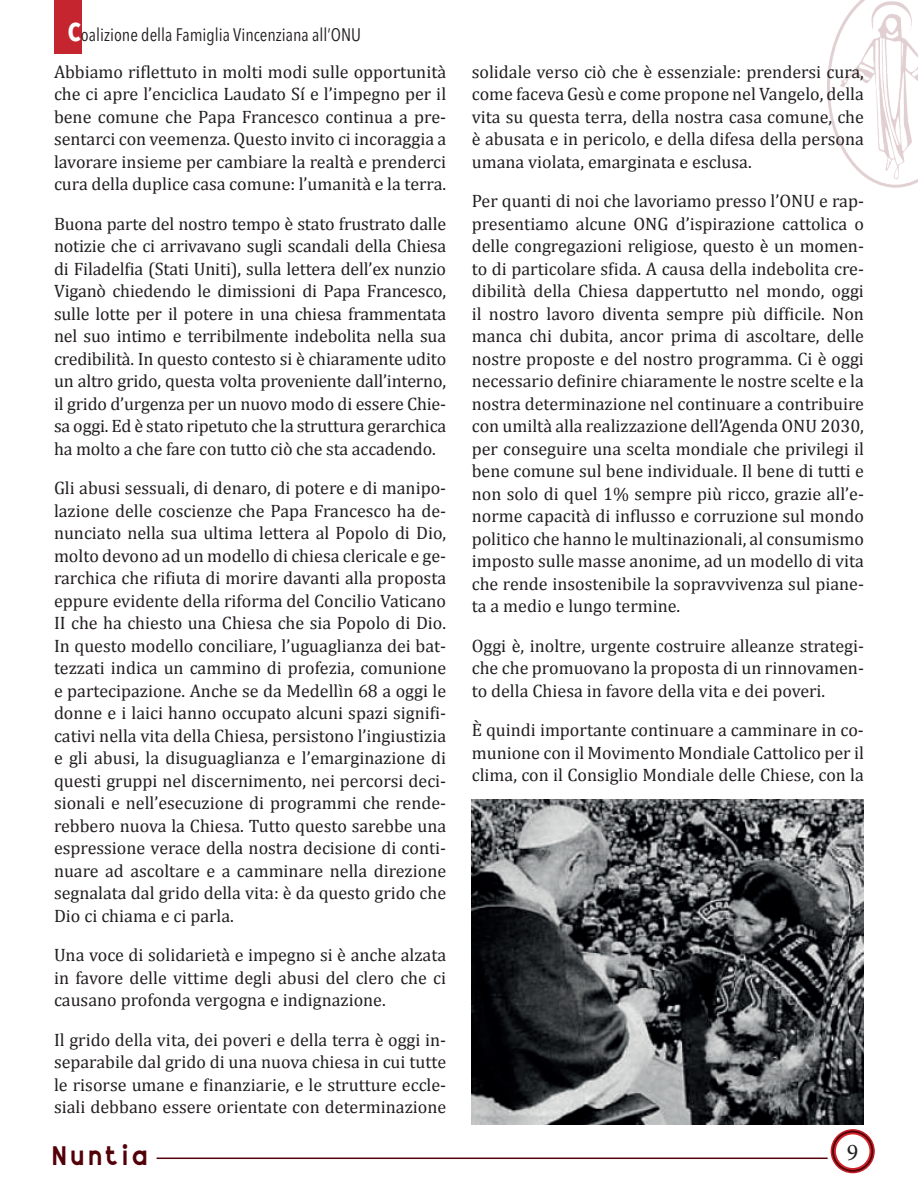
<style>
.page{position:relative;width:918px;height:1188px;background:#fff}
.page>*{position:absolute;margin:0;border:0;box-sizing:border-box;transform-origin:0 0}
.t1{font:26.7px "Stout Deco";letter-spacing:.185em;color:#530109;scale:.91 1}
.t2{font:24px "Minion Pro";color:#231f20}
.t3{font:18px/22.5px "Cambria";color:#231f20;text-align:justify}
.t4{font:condensed 18px "Avenir Next LT Pro";color:#231f20}
.s1{font-weight:700;font-size:25.5px;color:#fff}
</style>
<div class="page">
<hr style="left:157px;top:1158px;width:671px;height:1px;background:#530109">
<svg style="left:829px;top:1128px;width:47px;height:47px"></svg>
<svg style="left:831px;top:1130px;width:43px;height:43px"></svg>
<div style="left:831px;top:1129px;width:44px;height:44px;border:2px solid #c4202a;border-radius:50%"></div>
<svg style="left:834px;top:1133px;width:37px;height:37px"></svg>
<div style="left:836px;top:1134px;width:34px;height:34px;background:#fff;border-radius:50%"></div>
<div style="left:54px;top:0;width:27px;height:54px;background:#c4202a"></div>
<img style="left:828px;top:0;width:90px;height:188px">
<img style="left:472px;top:799px;width:392px;height:325px">
<p class="t4" style="left:68px;top:23px;width:295px"><span class="s1">C</span>oalizione della Famiglia Vincenziana all’ONU</p>
<p class="t3" style="left:54px;top:60px;width:394px">Abbiamo riflettuto in molti modi sulle opportunità che ci apre l’enciclica Laudato Sí e l’impegno per il bene comune che Papa Francesco continua a pre&shy;sentarci con veemenza. Questo invito ci incoraggia a lavorare insieme per cambiare la realtà e prenderci cura della duplice casa comune: l’umanità e la terra.</p>
<p class="t3" style="left:54px;top:212px;width:394px">Buona parte del nostro tempo è stato frustrato dalle notizie che ci arrivavano sugli scandali della Chiesa di Filadelfia (Stati Uniti), sulla lettera dell’ex nunzio Viganò chiedendo le dimissioni di Papa Francesco, sulle lotte per il potere in una chiesa frammentata nel suo intimo e terribilmente indebolita nella sua credibilità. In questo contesto si è chiaramente udito un altro grido, questa volta proveniente dall’interno, il grido d’urgenza per un nuovo modo di essere Chie&shy;sa oggi. Ed è stato ripetuto che la struttura gerarchica ha molto a che fare con tutto ciò che sta accadendo.</p>
<p class="t3" style="left:54px;top:477px;width:394px">Gli abusi sessuali, di denaro, di potere e di manipo&shy;lazione delle coscienze che Papa Francesco ha de&shy;nunciato nella sua ultima lettera al Popolo di Dio, molto devono ad un modello di chiesa clericale e ge&shy;rarchica che rifiuta di morire davanti alla proposta eppure evidente della riforma del Concilio Vaticano II che ha chiesto una Chiesa che sia Popolo di Dio.<br>In questo modello conciliare, l’uguaglianza dei bat&shy;tezzati indica un cammino di profezia, comunione e partecipazione. Anche se da Medellìn 68 a oggi le donne e i laici hanno occupato alcuni spazi signifi&shy;cativi nella vita della Chiesa, persistono l’ingiustizia e gli abusi, la disuguaglianza e l’emarginazione di questi gruppi nel discernimento, nei percorsi deci&shy;sionali e nell’esecuzione di programmi che rende&shy;rebbero nuova la Chiesa. Tutto questo sarebbe una espressione verace della nostra decisione di conti&shy;nuare ad ascoltare e a camminare nella direzione segnalata dal grido della vita: è da questo grido che Dio ci chiama e ci parla.</p>
<p class="t3" style="left:54px;top:944px;width:394px">Una voce di solidarietà e impegno si è anche alzata in favore delle vittime degli abusi del clero che ci causano profonda vergogna e indignazione.</p>
<p class="t3" style="left:54px;top:1028px;width:394px">Il grido della vita, dei poveri e della terra è oggi in&shy;separabile dal grido di una nuova chiesa in cui tutte le risorse umane e finanziarie, e le strutture eccle&shy;siali debbano essere orientate con determinazione</p>
<p class="t3" style="left:472px;top:60px;width:394px">solidale verso ciò che è essenziale: prendersi cura, come faceva Gesù e come propone nel Vangelo, della vita su questa terra, della nostra casa comune, che è abusata e in pericolo, e della difesa della persona umana violata, emarginata e esclusa.</p>
<p class="t3" style="left:472px;top:190px;width:394px">Per quanti di noi che lavoriamo presso l’ONU e rap&shy;presentiamo alcune ONG d’ispirazione cattolica o delle congregazioni religiose, questo è un momen&shy;to di particolare sfida. A causa della indebolita cre&shy;dibilità della Chiesa dappertutto nel mondo, oggi il nostro lavoro diventa sempre più difficile. Non manca chi dubita, ancor prima di ascoltare, delle nostre proposte e del nostro programma. Ci è oggi necessario definire chiaramente le nostre scelte e la nostra determinazione nel continuare a contribuire con umiltà alla realizzazione dell’Agenda ONU 2030, per conseguire una scelta mondiale che privilegi il bene comune sul bene individuale. Il bene di tutti e non solo di quel 1% sempre più ricco, grazie all’e&shy;norme capacità di influsso e corruzione sul mondo politico che hanno le multinazionali, al consumismo imposto sulle masse anonime, ad un modello di vita che rende insostenibile la sopravvivenza sul piane&shy;ta a medio e lungo termine.</p>
<p class="t3" style="left:472px;top:634px;width:394px">Oggi è, inoltre, urgente costruire alleanze strategi&shy;che che promuovano la proposta di un rinnovamen&shy;to della Chiesa in favore della vita e dei poveri.</p>
<p class="t3" style="left:472px;top:719px;width:394px">È quindi importante continuare a camminare in co&shy;munione con il Movimento Mondiale Cattolico per il clima, con il Consiglio Mondiale delle Chiese, con la</p>
<h1 class="t1" style="left:53px;top:1139px;width:106px">Nuntia</h1>
<h2 class="t2" style="left:847px;top:1136px;width:13px">9</h2>
</div>
